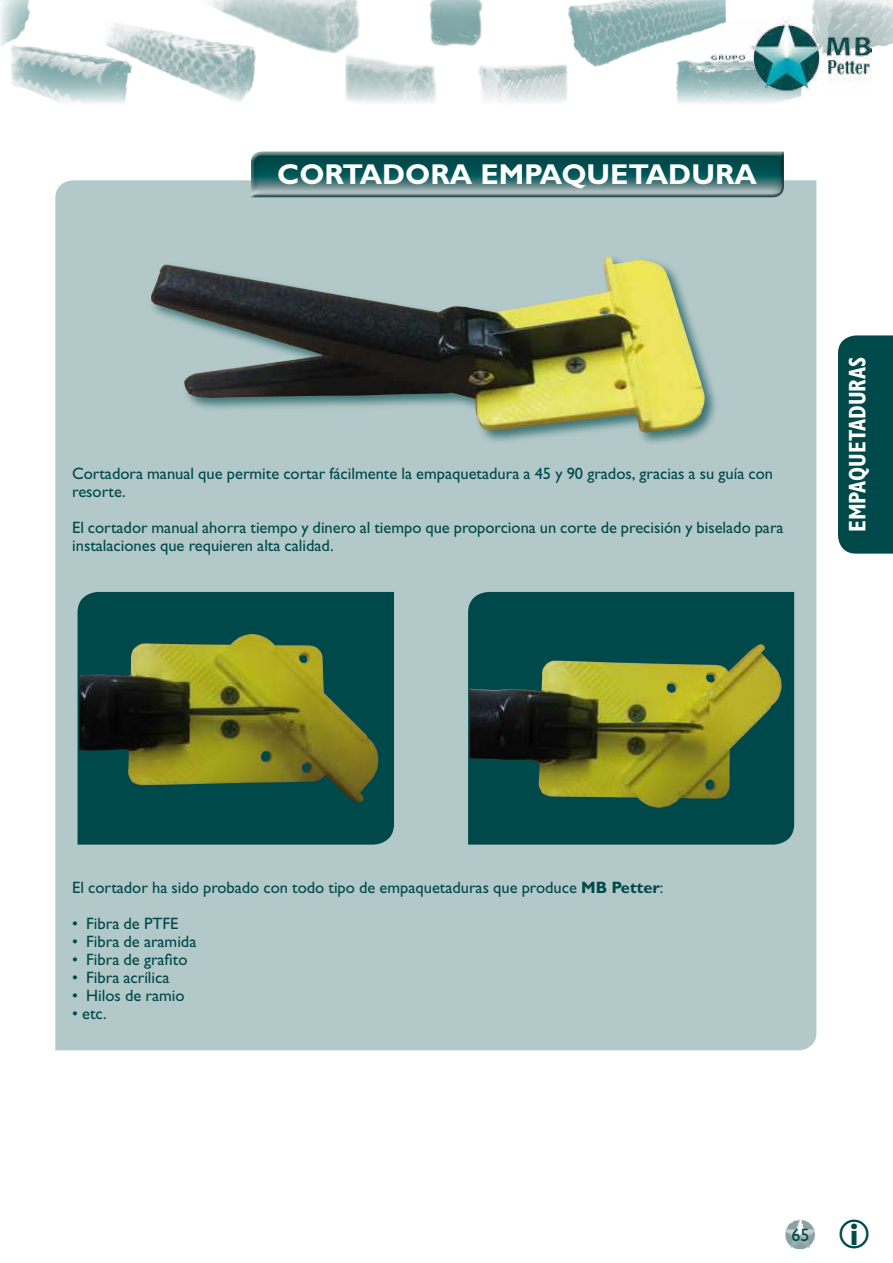
<style>
.page{position:relative;width:893px;height:1263px;background:#fff}
.page>*{position:absolute;margin:0;border:0;box-sizing:border-box;transform-origin:0 0}
.t1{font:700 28.8px "Gill Sans Std";color:#fff}
.t2{font:700 condensed 24px "Gill Sans Std";color:#fff;scale:.95 1}
.t3{font:18px "Gill Sans Std";color:#00494a}
.t4{font:16.5px/18px "Gill Sans Std";color:#00494a}
.s1{font-weight:700}
</style>
<div class="page">
<img style="left:0;top:0;width:893px;height:103px">
<img style="left:710px;top:19px;width:162px;height:74px">
<div style="left:838px;top:335px;width:55px;height:219px;background:#00494a"></div>
<img style="left:784px;top:1219px;width:32px;height:31px">
<div style="left:55px;top:180px;width:761px;height:870px;background:#b3c8c9"></div>
<div style="left:240px;top:140px;width:555px;height:59px;background:#fff"></div>
<div style="left:248px;top:149px;width:540px;height:50px;background:#00494a;opacity:.75"></div>
<div style="left:149px;top:254px;width:570px;height:192px;background:#00494a;opacity:.65"></div>
<img style="left:151px;top:256px;width:554px;height:176px">
<svg style="left:77px;top:591px;width:318px;height:254px;background:#345b38"></svg>
<svg style="left:467px;top:591px;width:328px;height:254px;background:#365f3c"></svg>
<h1 class="t1" style="left:277px;top:157px;width:481px">CORTADORA EMPAQUETADURA</h1>
<p class="t4" style="left:72px;top:465px;width:702px">Cortadora manual que permite cortar fácilmente la empaquetadura a 45 y 90 grados, gracias a su guía con resorte.</p>
<p class="t4" style="left:72px;top:519px;width:713px">El cortador manual ahorra tiempo y dinero al tiempo que proporciona un corte de precisión y biselado para instalaciones que requieren alta calidad.</p>
<h2 class="t2" style="left:843px;top:532px;width:186px;rotate:-90deg">EMPAQUETADURAS</h2>
<p class="t4" style="left:72px;top:879px;width:593px">El cortador ha sido probado con todo tipo de empaquetaduras que produce <span class="s1">MB Petter</span>:</p>
<p class="t4" style="left:72px;top:915px;width:108px">• Fibra de PTFE</p>
<p class="t4" style="left:72px;top:933px;width:126px">• Fibra de aramida</p>
<p class="t4" style="left:72px;top:951px;width:117px">• Fibra de grafito</p>
<p class="t4" style="left:72px;top:969px;width:99px">• Fibra acrílica</p>
<p class="t4" style="left:72px;top:987px;width:114px">• Hilos de ramio</p>
<p class="t4" style="left:72px;top:1005px;width:36px">• etc.</p>
<p class="t3" style="left:791px;top:1224px;width:19px">65</p>
</div>
